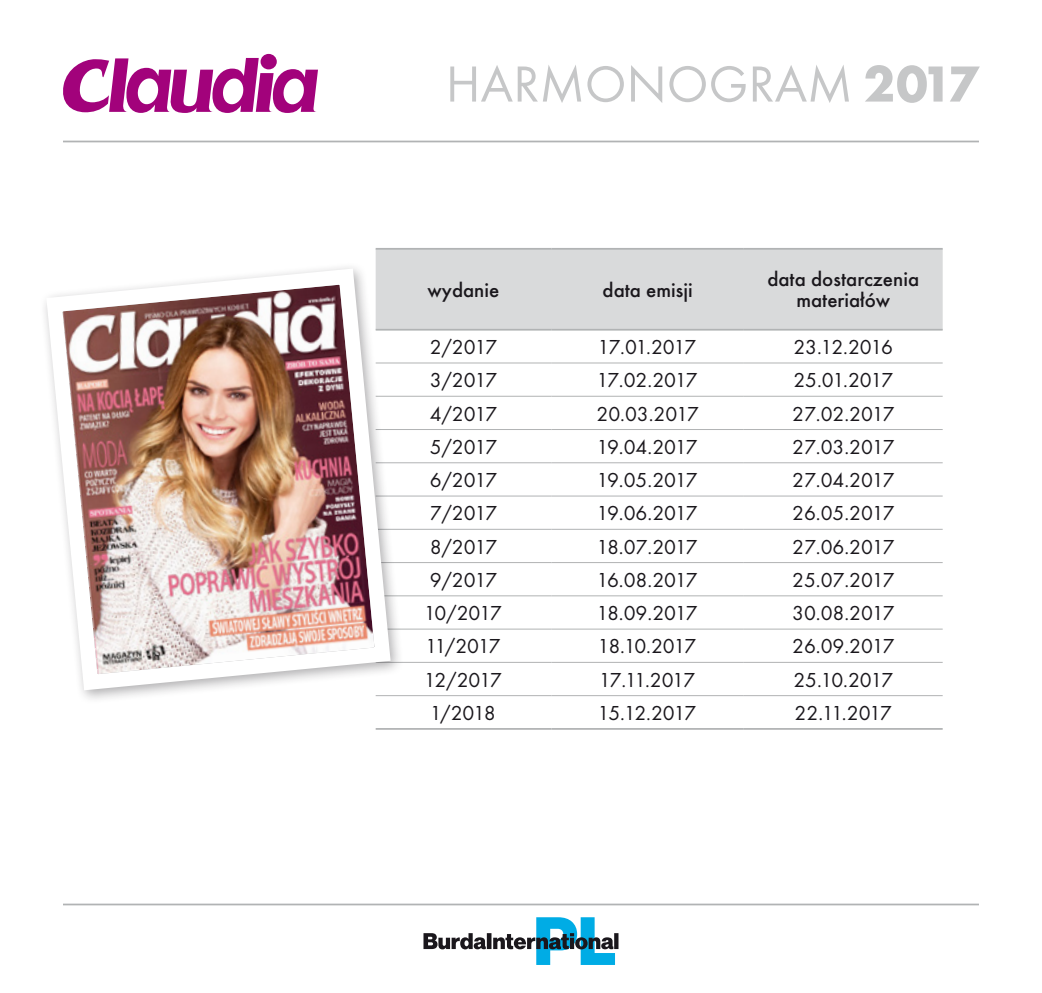
<style>
.page{position:relative;width:1042px;height:993px;background:#fff}
.page>*{position:absolute;margin:0;border:0;box-sizing:border-box;transform-origin:0 0}
.t1{font:52.5px "Elle Gabor";color:#c6c7c8}
.t2{font:21px "Elle Gabor";color:#1a171c}
.t3{font:500 21px/21px "Elle Gabor";color:#1a171c;text-align:center}
.s1{font-weight:700}
</style>
<div class="page">
<svg style="left:63px;top:54px;width:255px;height:59px"></svg>
<svg style="left:423px;top:917px;width:195px;height:47px"></svg>
<hr style="left:63px;top:903px;width:916px;height:2px;background:#b1b3b4">
<hr style="left:63px;top:141px;width:916px;height:1px;background:#b1b3b4">
<div style="left:376px;top:249px;width:566px;height:80px;background:#d9dadb"></div>
<hr style="left:376px;top:248px;width:175px;height:1px;background:#b1b3b4">
<hr style="left:551px;top:248px;width:193px;height:1px;background:#b1b3b4">
<hr style="left:744px;top:248px;width:198px;height:1px;background:#b1b3b4">
<hr style="left:376px;top:395px;width:175px;height:1px;background:#b1b3b4">
<hr style="left:376px;top:429px;width:175px;height:1px;background:#b1b3b4">
<hr style="left:376px;top:462px;width:175px;height:1px;background:#b1b3b4">
<hr style="left:376px;top:495px;width:175px;height:1px;background:#b1b3b4">
<hr style="left:376px;top:528px;width:175px;height:1px;background:#b1b3b4">
<hr style="left:376px;top:562px;width:175px;height:1px;background:#b1b3b4">
<hr style="left:376px;top:595px;width:175px;height:1px;background:#b1b3b4">
<hr style="left:376px;top:628px;width:175px;height:1px;background:#b1b3b4">
<hr style="left:376px;top:661px;width:175px;height:1px;background:#b1b3b4">
<hr style="left:376px;top:695px;width:175px;height:1px;background:#b1b3b4">
<hr style="left:551px;top:395px;width:193px;height:1px;background:#b1b3b4">
<hr style="left:744px;top:395px;width:198px;height:1px;background:#b1b3b4">
<hr style="left:551px;top:429px;width:193px;height:1px;background:#b1b3b4">
<hr style="left:744px;top:429px;width:198px;height:1px;background:#b1b3b4">
<hr style="left:551px;top:462px;width:193px;height:1px;background:#b1b3b4">
<hr style="left:744px;top:462px;width:198px;height:1px;background:#b1b3b4">
<hr style="left:551px;top:495px;width:193px;height:1px;background:#b1b3b4">
<hr style="left:744px;top:495px;width:198px;height:1px;background:#b1b3b4">
<hr style="left:551px;top:528px;width:193px;height:1px;background:#b1b3b4">
<hr style="left:744px;top:528px;width:198px;height:1px;background:#b1b3b4">
<hr style="left:551px;top:562px;width:193px;height:1px;background:#b1b3b4">
<hr style="left:744px;top:562px;width:198px;height:1px;background:#b1b3b4">
<hr style="left:551px;top:595px;width:193px;height:1px;background:#b1b3b4">
<hr style="left:744px;top:595px;width:198px;height:1px;background:#b1b3b4">
<hr style="left:551px;top:628px;width:193px;height:1px;background:#b1b3b4">
<hr style="left:744px;top:628px;width:198px;height:1px;background:#b1b3b4">
<hr style="left:551px;top:661px;width:193px;height:1px;background:#b1b3b4">
<hr style="left:744px;top:661px;width:198px;height:1px;background:#b1b3b4">
<hr style="left:551px;top:695px;width:193px;height:1px;background:#b1b3b4">
<hr style="left:744px;top:695px;width:198px;height:1px;background:#b1b3b4">
<hr style="left:376px;top:329px;width:175px;height:1px;background:#b1b3b4">
<hr style="left:551px;top:329px;width:193px;height:1px;background:#b1b3b4">
<hr style="left:744px;top:329px;width:198px;height:1px;background:#b1b3b4">
<hr style="left:376px;top:362px;width:175px;height:1px;background:#b1b3b4">
<hr style="left:551px;top:362px;width:193px;height:1px;background:#b1b3b4">
<hr style="left:744px;top:362px;width:198px;height:1px;background:#b1b3b4">
<hr style="left:376px;top:727px;width:175px;height:2px;background:#b1b3b4">
<hr style="left:551px;top:727px;width:193px;height:2px;background:#b1b3b4">
<hr style="left:744px;top:727px;width:198px;height:2px;background:#b1b3b4">
<div style="left:40px;top:262px;width:365px;height:442px;background:#1a171c;opacity:.35"></div>
<img style="left:40px;top:260px;width:359px;height:438px">
<h1 class="t1" style="left:446px;top:55px;width:535px">HARMONOGRAM <span class="s1">2017</span></h1>
<p class="t3" style="left:427px;top:279px;width:73px">wydanie</p>
<p class="t3" style="left:602px;top:279px;width:92px">data emisji</p>
<p class="t3" style="left:767px;top:269px;width:153px">data dostarczenia materiałów</p>
<p class="t2" style="left:430px;top:335px;width:69px">2/2017</p>
<p class="t2" style="left:599px;top:335px;width:99px">17.01.2017</p>
<p class="t2" style="left:793px;top:335px;width:101px">23.12.2016</p>
<p class="t2" style="left:430px;top:368px;width:69px">3/2017</p>
<p class="t2" style="left:598px;top:368px;width:101px">17.02.2017</p>
<p class="t2" style="left:793px;top:368px;width:101px">25.01.2017</p>
<p class="t2" style="left:430px;top:402px;width:69px">4/2017</p>
<p class="t2" style="left:596px;top:402px;width:104px">20.03.2017</p>
<p class="t2" style="left:792px;top:402px;width:104px">27.02.2017</p>
<p class="t2" style="left:430px;top:435px;width:69px">5/2017</p>
<p class="t2" style="left:598px;top:435px;width:101px">19.04.2017</p>
<p class="t2" style="left:792px;top:435px;width:104px">27.03.2017</p>
<p class="t2" style="left:430px;top:468px;width:69px">6/2017</p>
<p class="t2" style="left:598px;top:468px;width:101px">19.05.2017</p>
<p class="t2" style="left:792px;top:468px;width:104px">27.04.2017</p>
<p class="t2" style="left:430px;top:501px;width:69px">7/2017</p>
<p class="t2" style="left:598px;top:501px;width:101px">19.06.2017</p>
<p class="t2" style="left:792px;top:501px;width:104px">26.05.2017</p>
<p class="t2" style="left:430px;top:535px;width:69px">8/2017</p>
<p class="t2" style="left:598px;top:535px;width:101px">18.07.2017</p>
<p class="t2" style="left:792px;top:535px;width:104px">27.06.2017</p>
<p class="t2" style="left:430px;top:568px;width:69px">9/2017</p>
<p class="t2" style="left:598px;top:568px;width:101px">16.08.2017</p>
<p class="t2" style="left:792px;top:568px;width:104px">25.07.2017</p>
<p class="t2" style="left:425px;top:601px;width:78px">10/2017</p>
<p class="t2" style="left:598px;top:601px;width:101px">18.09.2017</p>
<p class="t2" style="left:792px;top:601px;width:104px">30.08.2017</p>
<p class="t2" style="left:426px;top:634px;width:76px">11/2017</p>
<p class="t2" style="left:599px;top:634px;width:99px">18.10.2017</p>
<p class="t2" style="left:792px;top:634px;width:104px">26.09.2017</p>
<p class="t2" style="left:425px;top:668px;width:78px">12/2017</p>
<p class="t2" style="left:600px;top:668px;width:96px">17.11.2017</p>
<p class="t2" style="left:793px;top:668px;width:101px">25.10.2017</p>
<p class="t2" style="left:431px;top:701px;width:66px">1/2018</p>
<p class="t2" style="left:599px;top:701px;width:99px">15.12.2017</p>
<p class="t2" style="left:794px;top:701px;width:99px">22.11.2017</p>
</div>
